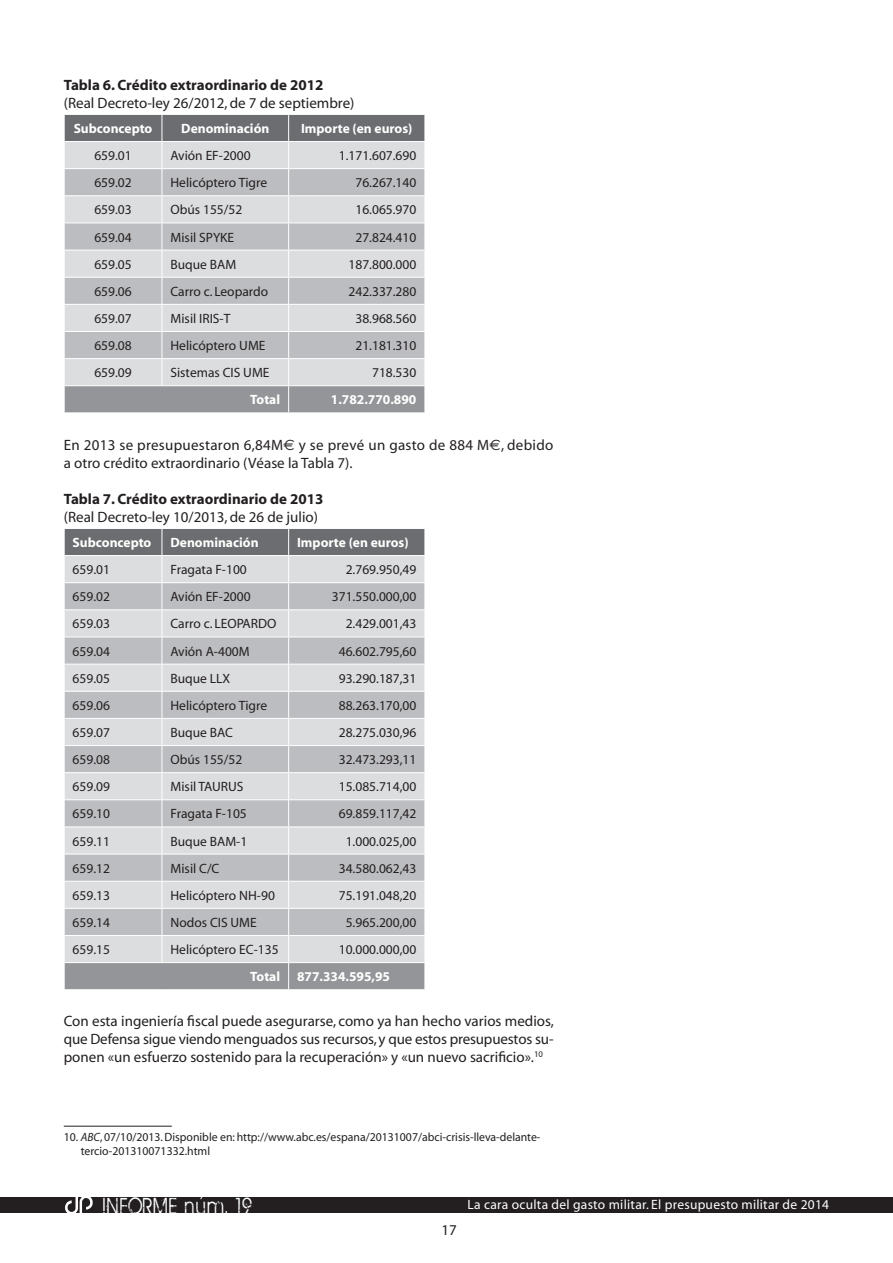
<style>
.page{position:relative;width:893px;height:1263px;background:#fff}
.page>*{position:absolute;margin:0;border:0;box-sizing:border-box;transform-origin:0 0}
.t1{font:25.2px "BIRTHOFAHERO";letter-spacing:.1em;color:#fff;scale:.83 1}
.t2{font:15px/18px "Myriad";color:#231f20;text-align:justify}
.t3{font:15px/18px "Myriad";letter-spacing:.02em;color:#231f20}
.t4{font:700 15px "Myriad";color:#231f20}
.t5{font:13.5px "Myriad";color:#231f20}
.t6{font:700 13.5px "Myriad";color:#fff}
.t7{font:13.5px "Myriad";letter-spacing:.02em;color:#fff}
.t8{font:12px/14.4px "Myriad";color:#231f20}
.s1{font-family:"Euro Sans"}
.s2{font-style:italic}
</style>
<div class="page">
<div style="left:0;top:1197px;width:893px;height:16px;background:#231f20"></div>
<svg style="left:65px;top:1197px;width:28px;height:16px"></svg>
<svg style="left:64px;top:114px;width:361px;height:298px;background:#c2c3c5"></svg>
<hr style="left:64px;top:1126px;width:108px;height:1px;background:#231f20">
<svg style="left:64px;top:528px;width:361px;height:461px;background:#c6c7ca"></svg>
<p class="t4" style="left:64px;top:77px;width:261px">Tabla 6. Crédito extraordinario de 2012</p>
<p class="t2" style="left:64px;top:95px;width:292px">(Real Decreto-ley 26/2012, de 7 de septiembre)</p>
<p class="t6" style="left:74px;top:122px;width:80px">Subconcepto</p>
<p class="t6" style="left:181px;top:122px;width:90px">Denominación</p>
<p class="t6" style="left:301px;top:122px;width:113px">Importe (en euros)</p>
<p class="t5" style="left:94px;top:149px;width:39px">659.01</p>
<p class="t5" style="left:170px;top:149px;width:82px">Avión EF-2000</p>
<p class="t5" style="left:339px;top:149px;width:79px">1.171.607.690</p>
<p class="t5" style="left:94px;top:176px;width:39px">659.02</p>
<p class="t5" style="left:170px;top:176px;width:98px">Helicóptero Tigre</p>
<p class="t5" style="left:355px;top:176px;width:62px">76.267.140</p>
<p class="t5" style="left:94px;top:203px;width:39px">659.03</p>
<p class="t5" style="left:170px;top:203px;width:73px">Obús 155/52</p>
<p class="t5" style="left:355px;top:203px;width:62px">16.065.970</p>
<p class="t5" style="left:94px;top:230px;width:39px">659.04</p>
<p class="t5" style="left:170px;top:230px;width:64px">Misil SPYKE</p>
<p class="t5" style="left:355px;top:230px;width:62px">27.824.410</p>
<p class="t5" style="left:94px;top:257px;width:39px">659.05</p>
<p class="t5" style="left:170px;top:257px;width:57px">Buque BAM</p>
<p class="t5" style="left:348px;top:257px;width:69px">187.800.000</p>
<p class="t5" style="left:94px;top:285px;width:39px">659.06</p>
<p class="t5" style="left:170px;top:285px;width:99px">Carro c. Leopardo</p>
<p class="t5" style="left:348px;top:285px;width:69px">242.337.280</p>
<p class="t5" style="left:94px;top:312px;width:39px">659.07</p>
<p class="t5" style="left:170px;top:312px;width:61px">Misil IRIS-T</p>
<p class="t5" style="left:355px;top:312px;width:62px">38.968.560</p>
<p class="t5" style="left:94px;top:339px;width:39px">659.08</p>
<p class="t5" style="left:170px;top:339px;width:79px">Helicóptero UME</p>
<p class="t5" style="left:355px;top:339px;width:62px">21.181.310</p>
<p class="t5" style="left:94px;top:366px;width:39px">659.09</p>
<p class="t5" style="left:170px;top:366px;width:83px">Sistemas CIS UME</p>
<p class="t5" style="left:372px;top:366px;width:46px">718.530</p>
<p class="t6" style="left:250px;top:393px;width:31px">Total</p>
<p class="t6" style="left:331px;top:393px;width:87px">1.782.770.890</p>
<p class="t3" style="left:64px;top:437px;width:491px">En 2013 se presupuestaron 6,84M<span class="s1">E</span> y se prevé un gasto de 884 M<span class="s1">E</span>, debido a otro crédito extraordinario (Véase la Tabla 7).</p>
<p class="t4" style="left:64px;top:491px;width:261px">Tabla 7. Crédito extraordinario de 2013</p>
<p class="t2" style="left:64px;top:509px;width:256px">(Real Decreto-ley 10/2013, de 26 de julio)</p>
<p class="t6" style="left:73px;top:536px;width:80px">Subconcepto</p>
<p class="t6" style="left:170px;top:536px;width:90px">Denominación</p>
<p class="t6" style="left:297px;top:536px;width:113px">Importe (en euros)</p>
<p class="t5" style="left:73px;top:563px;width:39px">659.01</p>
<p class="t5" style="left:170px;top:563px;width:78px">Fragata F-100</p>
<p class="t5" style="left:346px;top:563px;width:72px">2.769.950,49</p>
<p class="t5" style="left:73px;top:590px;width:39px">659.02</p>
<p class="t5" style="left:170px;top:590px;width:82px">Avión EF-2000</p>
<p class="t5" style="left:332px;top:590px;width:86px">371.550.000,00</p>
<p class="t5" style="left:73px;top:617px;width:39px">659.03</p>
<p class="t5" style="left:170px;top:617px;width:82px">Carro c. LEO PARDO</p>
<p class="t5" style="left:346px;top:617px;width:72px">2.429.001,43</p>
<p class="t5" style="left:73px;top:644px;width:39px">659.04</p>
<p class="t5" style="left:170px;top:644px;width:79px">Avión A-400M</p>
<p class="t5" style="left:339px;top:644px;width:79px">46.602.795,60</p>
<p class="t5" style="left:73px;top:671px;width:39px">659.05</p>
<p class="t5" style="left:170px;top:671px;width:61px">Buque LLX</p>
<p class="t5" style="left:339px;top:671px;width:79px">93.290.187,31</p>
<p class="t5" style="left:73px;top:699px;width:39px">659.06</p>
<p class="t5" style="left:170px;top:699px;width:98px">Helicóptero Tigre</p>
<p class="t5" style="left:339px;top:699px;width:79px">88.263.170,00</p>
<p class="t5" style="left:73px;top:726px;width:39px">659.07</p>
<p class="t5" style="left:170px;top:726px;width:56px">Buque BAC</p>
<p class="t5" style="left:339px;top:726px;width:79px">28.275.030,96</p>
<p class="t5" style="left:73px;top:753px;width:39px">659.08</p>
<p class="t5" style="left:170px;top:753px;width:73px">Obús 155/52</p>
<p class="t5" style="left:339px;top:753px;width:79px">32.473.293,11</p>
<p class="t5" style="left:73px;top:780px;width:39px">659.09</p>
<p class="t5" style="left:170px;top:780px;width:37px">Misil TAURUS</p>
<p class="t5" style="left:339px;top:780px;width:79px">15.085.714,00</p>
<p class="t5" style="left:73px;top:807px;width:39px">659.10</p>
<p class="t5" style="left:170px;top:807px;width:78px">Fragata F-105</p>
<p class="t5" style="left:339px;top:807px;width:79px">69.859.117,42</p>
<p class="t5" style="left:73px;top:834px;width:39px">659.11</p>
<p class="t5" style="left:170px;top:834px;width:78px">Buque BAM-1</p>
<p class="t5" style="left:346px;top:834px;width:72px">1.000.025,00</p>
<p class="t5" style="left:73px;top:861px;width:39px">659.12</p>
<p class="t5" style="left:170px;top:861px;width:50px">Misil C/C</p>
<p class="t5" style="left:339px;top:861px;width:79px">34.580.062,43</p>
<p class="t5" style="left:73px;top:889px;width:39px">659.13</p>
<p class="t5" style="left:170px;top:889px;width:106px">Helicóptero NH-90</p>
<p class="t5" style="left:339px;top:889px;width:79px">75.191.048,20</p>
<p class="t5" style="left:73px;top:916px;width:39px">659.14</p>
<p class="t5" style="left:170px;top:916px;width:70px">Nodos CIS UME</p>
<p class="t5" style="left:346px;top:916px;width:72px">5.965.200,00</p>
<p class="t5" style="left:73px;top:943px;width:39px">659.15</p>
<p class="t5" style="left:170px;top:943px;width:110px">Helicóptero EC-135</p>
<p class="t5" style="left:339px;top:943px;width:79px">10.000.000,00</p>
<p class="t6" style="left:250px;top:970px;width:31px">Total</p>
<p class="t6" style="left:297px;top:970px;width:94px">877.334.595,95</p>
<p class="t2" style="left:64px;top:1013px;width:492px">Con esta ingeniería fiscal puede asegurarse, como ya han hecho varios medios, que Defensa sigue viendo menguados sus recursos, y que estos presupuestos su&shy;ponen «un esfuerzo sostenido para la recuperación» y «un nuevo sacrificio».<sup>10</sup></p>
<p class="t8" style="left:81px;top:1130px;width:461px;text-indent:-17px">10. <span class="s2">ABC</span>, 07/10/2013. Disponible en: http://www.abc.es/espana/20131007/abci-crisis-lleva-delante&shy;tercio-201310071332.html</p>
<h1 class="t1" style="left:103px;top:1192px;width:181px">INFORME núm. 19</h1>
<p class="t7" style="left:468px;top:1198px;width:363px">La cara oculta del gasto militar. El presupuesto militar de 2014</p>
<p class="t2" style="left:441px;top:1222px;width:17px">17</p>
</div>
